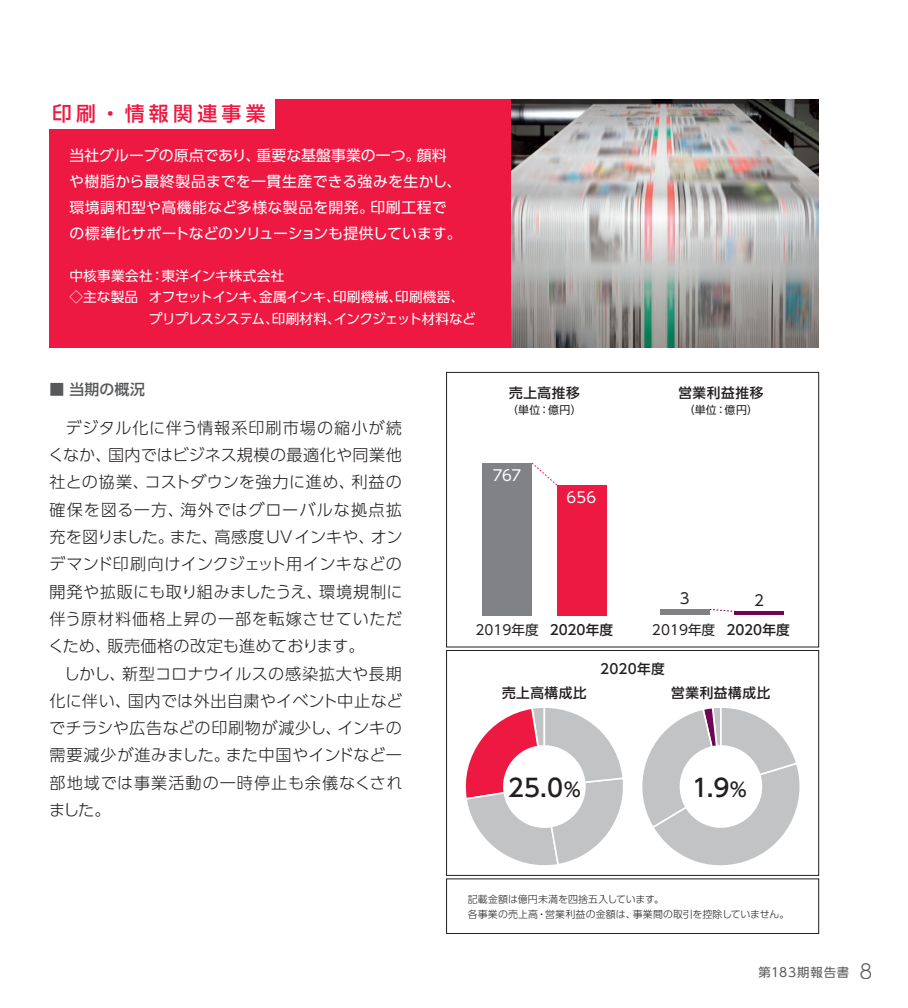
<style>
.page{position:relative;width:908px;height:1008px;background:#fff}
.page>*{position:absolute;margin:0;border:0;box-sizing:border-box;transform-origin:0 0}
.t1{font:500 24.32px "UD Shin Go Pr 6 N";color:#231f20}
.t2{font:500 19.78px "UD Shin Go Pr 6 N";letter-spacing:.22em;color:#ed1942}
.t3{font:300 16.1px/27.3px "UD Shin Go Pr 6 N";letter-spacing:.035em;color:#231f20;text-align:justify}
.t4{font:14.88px/26.1px "UD Shin Go Pr 6 N";letter-spacing:.005em;color:#fff}
.t5{font:500 14.88px "UD Shin Go Pr 6 N";letter-spacing:.015em;color:#57585a}
.t6{font:14.88px "UD Shin Go Pr 6 N";color:#231f20}
.t7{font:500 13.65px "UD Shin Go Pr 6 N";letter-spacing:.045em;color:#231f20}
.t8{font:13.65px "UD Shin Go Pr 6 N";letter-spacing:-.015em;color:#fff}
.t9{font:13.65px "UD Shin Go Pr 6 N";letter-spacing:-.045em;color:#fff}
.t10{font:13.65px "UD Shin Go Pr 6 N";color:#231f20}
.t11{font:13.65px "UD Shin Go Pr 6 N";letter-spacing:.015em;color:#fff}
.t12{font:12.42px "UD Shin Go Pr 6 N";letter-spacing:.07em;color:#57585a}
.t13{font:10.85px "UD Shin Go Pr 6 N";letter-spacing:.04em;color:#231f20}
.t14{font:300 9.97px/14.9px "UD Shin Go Pr 6 N";letter-spacing:.01em;color:#231f20}
.s1{font-weight:500}
.s2{font-size:19.43px}
.s3{font-family:"MO Clear Tone SG";font-weight:300;font-size:19.78px}
</style>
<div class="page">
<div style="left:446px;top:372px;width:373px;height:275px;border:1px solid #231f20"></div>
<div style="left:446px;top:650px;width:373px;height:225px;border:1px solid #231f20"></div>
<svg style="left:709px;top:608px;width:26px;height:4px"></svg>
<hr style="left:734px;top:611px;width:50px;height:4px;background:#6e0651">
<div style="left:557px;top:485px;width:49px;height:130px;background:#ed1942"></div>
<svg style="left:532px;top:462px;width:25px;height:24px"></svg>
<div style="left:660px;top:609px;width:49px;height:6px;background:#808285"></div>
<div style="left:482px;top:463px;width:50px;height:152px;background:#808285"></div>
<svg style="left:459px;top:708px;width:350px;height:166px"></svg>
<div style="left:503px;top:745px;width:83px;height:82px;background:#fff;border-radius:50%"></div>
<div style="left:680px;top:744px;width:82px;height:83px;background:#fff;border-radius:50%"></div>
<div style="left:50px;top:99px;width:471px;height:248px;background:#ed1942"></div>
<div style="left:50px;top:99px;width:225px;height:30px;background:#fff"></div>
<img style="left:511px;top:99px;width:308px;height:248px">
<p class="t2" style="left:52px;top:97px;width:215px">印刷・情報関連事業</p>
<p class="t4" style="left:69px;top:142px;width:394px">当社グループの原点であり、重要な基盤事業の一つ。顔料や樹脂から最終製品までを一貫生産できる強みを生かし、環境調和型や高機能など多様な製品を開発。印刷工程での標準化サポートなどのソリューションも提供しています。</p>
<p class="t11" style="left:69px;top:265px;width:216px">中核事業会社：東洋インキ株式会社</p>
<p class="t8" style="left:69px;top:286px;width:396px">◇主な製品 オフセットインキ、金属インキ、印刷機械、印刷機器、</p>
<p class="t9" style="left:149px;top:307px;width:329px">プリプレスシステム、印刷材料、インクジェット材料など</p>
<p class="t5" style="left:50px;top:377px;width:97px">■ 当期の概況</p>
<p class="t3" style="left:48px;top:413px;width:356px;text-indent:17px">デジタル化に伴う情報系印刷市場の縮小が続くなか、国内ではビジネス規模の最適化や同業他社との協業、コストダウンを強力に進め、利益の確保を図る一方、海外ではグローバルな拠点拡充を図りました。また、高感度UVインキや、オンデマンド印刷向けインクジェット用インキなどの開発や拡販にも取り組みましたうえ、環境規制に伴う原材料価格上昇の一部を転嫁させていただくため、販売価格の改定も進めております。</p>
<p class="t3" style="left:49px;top:659px;width:355px;text-indent:15px">しかし、新型コロナウイルスの感染拡大や長期化に伴い、国内では外出自粛やイベント中止などでチラシや広告などの印刷物が減少し、インキの需要減少が進みました。また中国やインドなど一部地域では事業活動の一時停止も余儀なくされました。</p>
<p class="t7" style="left:509px;top:381px;width:72px">売上高推移</p>
<p class="t13" style="left:507px;top:401px;width:76px">（単位：億円）</p>
<p class="t4" style="left:493px;top:461px;width:30px">767</p>
<p class="t4" style="left:566px;top:484px;width:31px">656</p>
<p class="t7" style="left:678px;top:381px;width:86px">営業利益推移</p>
<p class="t13" style="left:684px;top:401px;width:76px">（単位：億円）</p>
<p class="t6" style="left:680px;top:586px;width:11px">3</p>
<p class="t6" style="left:754px;top:588px;width:11px">2</p>
<p class="t10" style="left:475px;top:619px;width:139px">2019年度 <span class="s1">2020年度</span></p>
<p class="t10" style="left:652px;top:619px;width:139px">2019年度 <span class="s1">2020年度</span></p>
<p class="t7" style="left:502px;top:681px;width:86px">売上高構成比</p>
<p class="t7" style="left:600px;top:657px;width:66px">2020年度</p>
<p class="t7" style="left:671px;top:681px;width:101px">営業利益構成比</p>
<h1 class="t1" style="left:508px;top:767px;width:75px">25.0<span class="s2">%</span></h1>
<h1 class="t1" style="left:692px;top:767px;width:57px">1.9<span class="s2">%</span></h1>
<p class="t14" style="left:468px;top:890px;width:323px">記載金額は億円未満を四捨五入しています。<br>各事業の売上高・営業利益の金額は、事業間の取引を控除していません。</p>
<p class="t12" style="left:758px;top:961px;width:114px">第183期報告書 <span class="s3">8</span></p>
</div>
